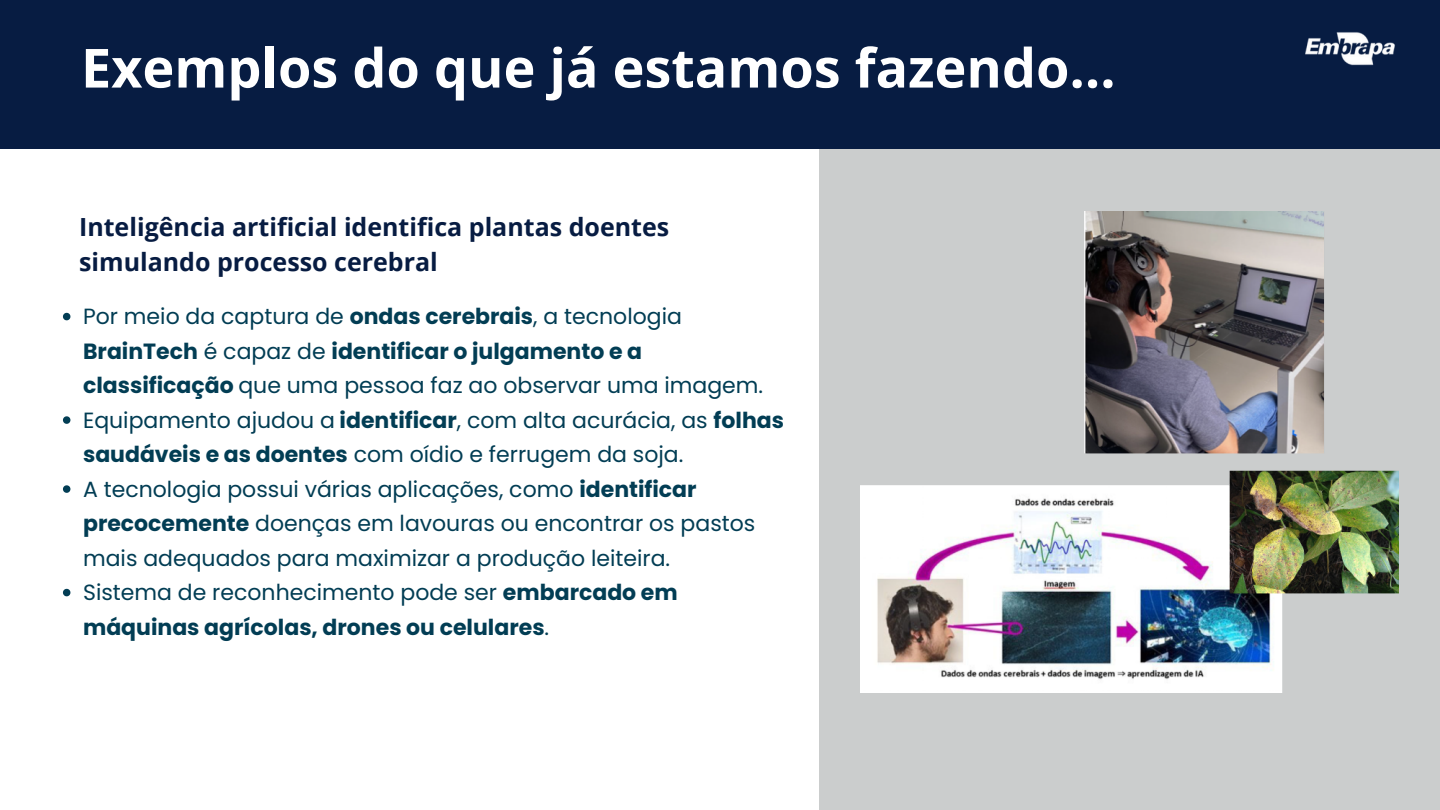
<style>
.page{position:relative;width:1440px;height:810px;background:#fff}
.page>*{position:absolute;margin:0;border:0;box-sizing:border-box;transform-origin:0 0}
.t1{font:700 54px "Open Sans";color:#fff}
.t2{font:700 25px/34.5px "Open Sans";color:#071c42}
.t3{font:22px/34.5px "Poppins";color:#023d54}
.t4{font:700 22px/34.5px "Poppins";color:#023d54}
.s1{font-weight:700}
.s2{font-weight:400}
</style>
<div class="page">
<div style="left:0;top:0;width:1440px;height:149px;background:#071c42"></div>
<img style="left:1305px;top:32px;width:90px;height:34px">
<div style="left:819px;top:149px;width:621px;height:661px;background:#cbcdcd"></div>
<img style="left:860px;top:212px;width:539px;height:481px">
<svg style="left:63px;top:313px;width:7px;height:7px"></svg>
<svg style="left:63px;top:416px;width:7px;height:8px"></svg>
<svg style="left:63px;top:485px;width:7px;height:8px"></svg>
<svg style="left:63px;top:589px;width:7px;height:7px"></svg>
<p class="t1" style="left:81px;top:30px;width:1036px">Exemplos do que já estamos fazendo...</p>
<p class="t2" style="left:79px;top:209px;width:592px">Inteligência artificial identifica plantas doentes simulando processo cerebral</p>
<p class="t3" style="left:83px;top:299px;width:682px">Por meio da captura de <span class="s1">ondas cerebrais</span>, a tecnologia<br><span class="s1">BrainTech</span> é capaz de <span class="s1">identificar o julgamento e a classificação</span> que uma pessoa faz ao observar uma imagem.</p>
<p class="t3" style="left:83px;top:403px;width:702px">Equipamento ajudou a <span class="s1">identificar</span>, com alta acurácia, as <span class="s1">folhas saudáveis e as doentes</span> com oídio e ferrugem da soja.</p>
<p class="t3" style="left:83px;top:472px;width:674px">A tecnologia possui várias aplicações, como <span class="s1">identificar precocemente</span> doenças em lavouras ou encontrar os pastos mais adequados para maximizar a produção leiteira.</p>
<p class="t4" style="left:83px;top:575px;width:596px"><span class="s2">Sistema de reconhecimento pode ser</span> embarcado em máquinas agrícolas, drones ou celulares<span class="s2">.</span></p>
</div>
